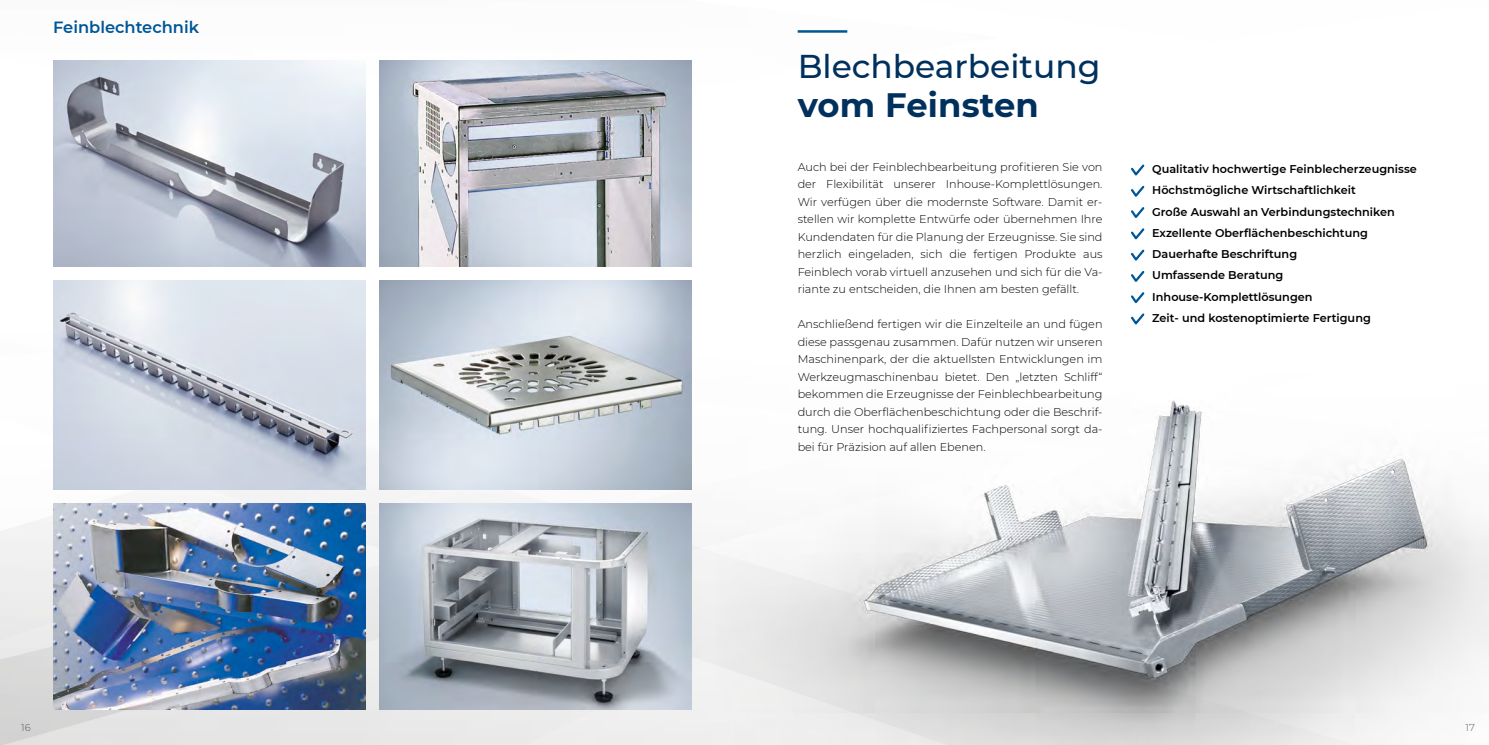
<style>
.page{position:relative;width:1489px;height:745px;background:#fff}
.page>*{position:absolute;margin:0;border:0;box-sizing:border-box;transform-origin:0 0}
.t1{font:700 33.75px "Montserrat";letter-spacing:.005em;color:#00305d}
.t2{font:500 32.88px "Montserrat";color:#00305d}
.t3{font:600 16.25px "Montserrat";color:#005797}
.t4{font:300 11.25px/17.5px "Montserrat";color:#000;text-align:justify}
.t5{font:600 11.25px "Montserrat";color:#000}
.t6{font:300 10px "Montserrat";color:#575756}
</style>
<div class="page">
<img style="left:0;top:30px;width:848px;height:714px">
<hr style="left:797px;top:30px;width:50px;height:3px;background:#005797">
<img style="left:715px;top:393px;width:773px;height:351px">
<svg style="left:1131px;top:164px;width:14px;height:33px"></svg>
<svg style="left:1131px;top:207px;width:14px;height:11px"></svg>
<svg style="left:1131px;top:228px;width:14px;height:54px"></svg>
<svg style="left:1131px;top:292px;width:14px;height:12px"></svg>
<svg style="left:1131px;top:313px;width:14px;height:12px"></svg>
<img style="left:53px;top:60px;width:312px;height:206px">
<img style="left:53px;top:503px;width:312px;height:206px">
<img style="left:53px;top:280px;width:312px;height:209px">
<img style="left:379px;top:280px;width:312px;height:209px">
<img style="left:379px;top:503px;width:312px;height:206px">
<img style="left:379px;top:60px;width:312px;height:206px">
<p class="t3" style="left:53px;top:16px;width:147px">Feinblechtechnik</p>
<p class="t2" style="left:797px;top:43px;width:304px">Blechbearbeitung</p>
<p class="t1" style="left:797px;top:80px;width:243px">vom Feinsten</p>
<p class="t4" style="left:797px;top:157px;width:306px">Auch bei der Feinblechbearbeitung profitieren Sie von der Flexibilität unserer Inhouse-Komplettlösungen.<br>Wir verfügen über die modernste Software. Damit er&shy;stellen wir komplette Entwürfe oder übernehmen Ihre Kundendaten für die Planung der Erzeugnisse. Sie sind herzlich eingeladen, sich die fertigen Produkte aus Feinblech vorab virtuell anzusehen und sich für die Va&shy;riante zu entscheiden, die Ihnen am besten gefällt.</p>
<p class="t4" style="left:797px;top:315px;width:306px">Anschließend fertigen wir die Einzelteile an und fügen diese passgenau zusammen. Dafür nutzen wir unseren Maschinenpark, der die aktuellsten Entwicklungen im Werkzeugmaschinenbau bietet. Den „letzten Schliff“ bekommen die Erzeugnisse der Feinblechbearbeitung durch die Oberflächenbeschichtung oder die Beschrif&shy;tung. Unser hochqualifiziertes Fachpersonal sorgt da&shy;bei für Präzision auf allen Ebenen.</p>
<p class="t5" style="left:1152px;top:161px;width:266px">Qualitativ hochwertige Feinblecherzeugnisse</p>
<p class="t5" style="left:1152px;top:182px;width:205px">Höchstmögliche Wirtschaftlichkeit</p>
<p class="t5" style="left:1152px;top:203px;width:244px">Große Auswahl an Verbindungstechniken</p>
<p class="t5" style="left:1152px;top:225px;width:217px">Exzellente Oberflächenbeschichtung</p>
<p class="t5" style="left:1152px;top:246px;width:146px">Dauerhafte Beschriftung</p>
<p class="t5" style="left:1152px;top:267px;width:133px">Umfassende Beratung</p>
<p class="t5" style="left:1152px;top:288px;width:162px">Inhouse-Komplettlösungen</p>
<p class="t5" style="left:1152px;top:310px;width:220px">Zeit- und kostenoptimierte Fertigung</p>
<p class="t6" style="left:21px;top:720px;width:11px">16</p>
<p class="t6" style="left:1465px;top:720px;width:11px">17</p>
</div>
